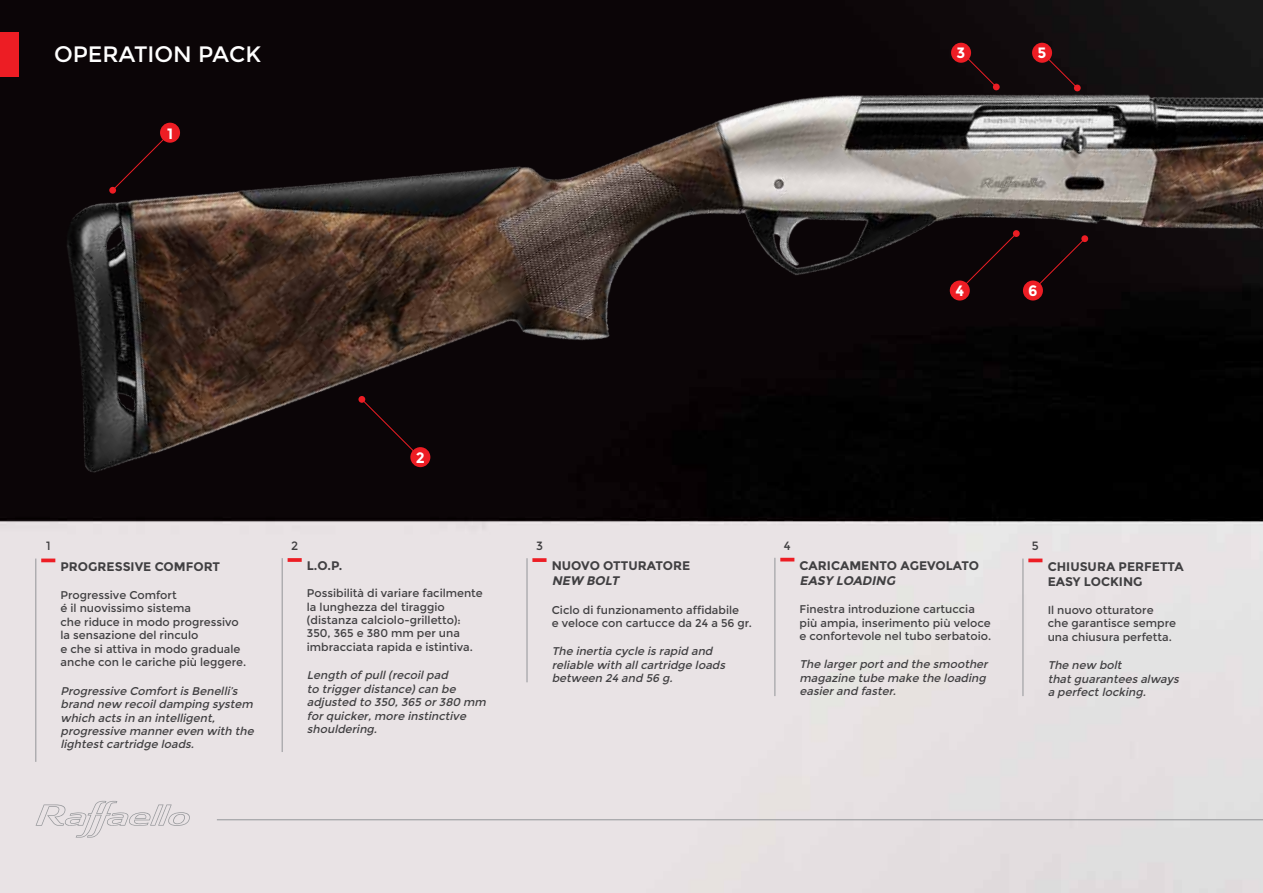
<style>
.page{position:relative;width:1263px;height:893px;background:#fff}
.page>*{position:absolute;margin:0;border:0;box-sizing:border-box;transform-origin:0 0}
.t1{font:22.35px "Montserrat";color:#fff}
.t2{font:700 15px "Montserrat";color:#fff}
.t3{font:700 12.45px/15px "Montserrat";color:#414042}
.t4{font:italic 700 12.45px "Montserrat";color:#414042}
.t5{font:12px "Montserrat";color:#414042}
.t6{font:11.25px/13.5px "Montserrat";color:#414042}
.t7{font:italic 11.25px/13.5px "Montserrat";color:#414042}
</style>
<div class="page">
<img style="left:0;top:0;width:1263px;height:893px">
<hr style="left:36px;top:559px;width:1px;height:203px;background:#939598">
<hr style="left:41px;top:559px;width:14px;height:3px;background:#ed1d24">
<hr style="left:282px;top:558px;width:1px;height:194px;background:#939598">
<svg style="left:288px;top:558px;width:14px;height:4px"></svg>
<hr style="left:527px;top:558px;width:1px;height:124px;background:#939598">
<svg style="left:532px;top:558px;width:14px;height:4px"></svg>
<hr style="left:1023px;top:559px;width:1px;height:137px;background:#939598">
<hr style="left:1028px;top:559px;width:14px;height:3px;background:#ed1d24">
<img style="left:63px;top:0;width:1200px;height:479px">
<hr style="left:775px;top:558px;width:1px;height:138px;background:#939598">
<hr style="left:780px;top:558px;width:14px;height:3px;background:#ed1d24">
<div style="left:950px;top:280px;width:20px;height:21px;background:#ed1d24;border-radius:50%"></div>
<div style="left:410px;top:447px;width:20px;height:20px;background:#ed1d24;border-radius:50%"></div>
<div style="left:160px;top:123px;width:20px;height:20px;background:#ed1d24;border-radius:50%"></div>
<div style="left:112px;top:138px;width:53px;height:53px;background:#0b0507"></div>
<div style="left:109px;top:187px;width:7px;height:7px;background:#ed1d24;border-radius:50%"></div>
<div style="left:361px;top:399px;width:53px;height:53px;background:#0b0507"></div>
<div style="left:358px;top:396px;width:7px;height:7px;background:#ed1d24;border-radius:50%"></div>
<div style="left:964px;top:233px;width:53px;height:53px;background:#0b0507"></div>
<div style="left:1032px;top:238px;width:53px;height:53px;background:#0b0507"></div>
<div style="left:1013px;top:230px;width:7px;height:7px;background:#ed1d24;border-radius:50%"></div>
<div style="left:1081px;top:235px;width:7px;height:7px;background:#ed1d24;border-radius:50%"></div>
<div style="left:1023px;top:280px;width:20px;height:21px;background:#ed1d24;border-radius:50%"></div>
<svg style="left:960px;top:51px;width:37px;height:37px"></svg>
<svg style="left:1041px;top:52px;width:37px;height:37px"></svg>
<div style="left:993px;top:84px;width:7px;height:6px;background:#ed1d24;border-radius:50%"></div>
<div style="left:1074px;top:85px;width:7px;height:6px;background:#ed1d24;border-radius:50%"></div>
<div style="left:951px;top:43px;width:20px;height:20px;background:#ed1d24;border-radius:50%"></div>
<div style="left:1032px;top:43px;width:20px;height:20px;background:#ed1d24;border-radius:50%"></div>
<div style="left:0;top:32px;width:18px;height:45px;background:#ed1d24"></div>
<svg style="left:36px;top:800px;width:155px;height:37px;background:#dfdadc"></svg>
<div style="left:216px;top:781px;width:1047px;height:40px;background:#e7e1e3"></div>
<h1 class="t1" style="left:54px;top:41px;width:209px">operation pack</h1>
<h2 class="t2" style="left:957px;top:44px;width:10px">3</h2>
<h2 class="t2" style="left:1037px;top:44px;width:10px">5</h2>
<h2 class="t2" style="left:167px;top:125px;width:8px">1</h2>
<h2 class="t2" style="left:955px;top:282px;width:10px">4</h2>
<h2 class="t2" style="left:1028px;top:282px;width:11px">6</h2>
<p class="t5" style="left:46px;top:539px;width:6px">1</p>
<p class="t3" style="left:61px;top:559px;width:152px">PROGRESSIVE COMFORT</p>
<p class="t6" style="left:61px;top:588px;width:187px">Progressive Comfort<br>é il nuovissimo sistema<br>che riduce in modo progressivo la sensazione del rinculo<br>e che si attiva in modo graduale anche con le cariche più leggere.</p>
<p class="t7" style="left:61px;top:684px;width:197px">Progressive Comfortis Benelli’s brand new recoildamping system which acts in an intelligent, progressive mannereven with the lightestcartridge loads.</p>
<h2 class="t2" style="left:416px;top:448px;width:11px">2</h2>
<p class="t5" style="left:291px;top:539px;width:9px">2</p>
<p class="t3" style="left:307px;top:558px;width:37px">L.O.P.</p>
<p class="t6" style="left:307px;top:586px;width:177px">Possibilità di variare facilmente la lunghezza del tiraggio (distanza calciolo-grilletto):<br>350, 365 e 380 mm per una imbracciata rapida e istintiva.</p>
<p class="t7" style="left:307px;top:669px;width:183px">Length ofpull(recoilpad<br>to triggerdistance)can be adjusted to 350,365 or380 mm forquicker,more instinctive shouldering.</p>
<p class="t5" style="left:536px;top:539px;width:8px">3</p>
<p class="t3" style="left:552px;top:558px;width:140px">NUOVO OTTURATORE</p>
<p class="t4" style="left:552px;top:573px;width:62px">NEW BOLT</p>
<p class="t6" style="left:552px;top:603px;width:202px">Ciclo di funzionamento affidabile<br>e veloce con cartucce da 24 a 56 gr.</p>
<p class="t7" style="left:552px;top:645px;width:178px">The inertia cycle is rapid and reliable with allcartridge loads between 24 and 56 g.</p>
<p class="t5" style="left:784px;top:539px;width:8px">4</p>
<p class="t3" style="left:800px;top:558px;width:181px">CARICAMENTO AGEVOLATO</p>
<p class="t4" style="left:800px;top:573px;width:100px">EASY LOADING</p>
<p class="t6" style="left:800px;top:603px;width:193px">Finestra introduzione cartuccia più ampia, inserimento più veloce e confortevole nel tubo serbatoio.</p>
<p class="t7" style="left:800px;top:658px;width:192px">The largerportand the smoother magazine tube make the loading easierand faster.</p>
<p class="t5" style="left:1032px;top:539px;width:8px">5</p>
<p class="t3" style="left:1048px;top:559px;width:138px">CHIUSURA PERFETTA<br>EASY LOCKING</p>
<p class="t6" style="left:1048px;top:603px;width:130px">Il nuovo otturatore che garantisce sempre una chiusura perfetta.</p>
<p class="t7" style="left:1048px;top:659px;width:135px">The new bolt thatguarantees always a perfectlocking.</p>
</div>
